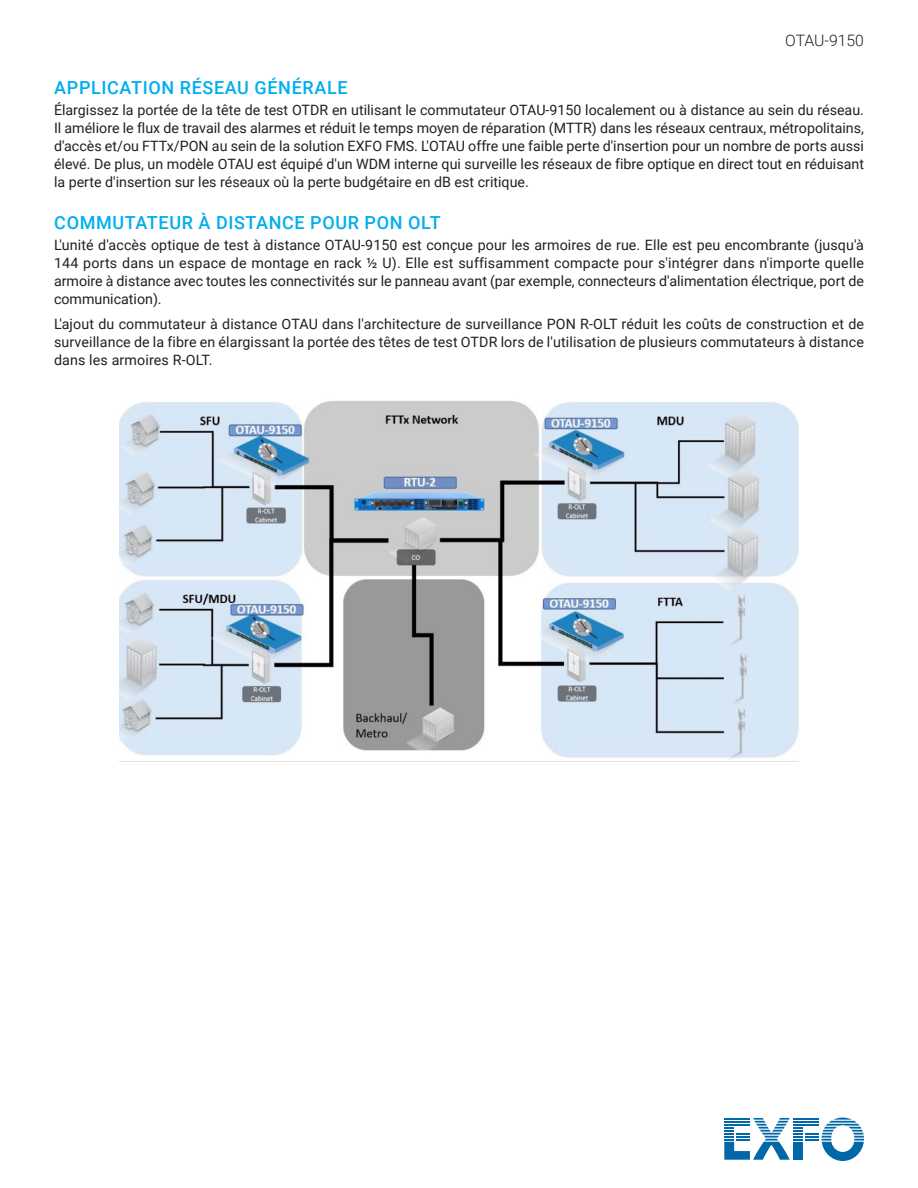
<style>
.page{position:relative;width:918px;height:1188px;background:#fff}
.page>*{position:absolute;margin:0;border:0;box-sizing:border-box;transform-origin:0 0}
.t1{font:500 18px "Roboto";letter-spacing:.035em;color:#00aeef}
.t2{font:300 15.75px "Roboto";letter-spacing:-.005em;color:#231f20}
.t3{font:14.25px/18px "Roboto";color:#231f20;text-align:justify}
</style>
<div class="page">
<svg style="left:724px;top:1118px;width:140px;height:43px"></svg>
<hr style="left:724px;top:1124px;width:26px;height:2px;background:#0068a9">
<img style="left:119px;top:401px;width:680px;height:361px">
<p class="t2" style="left:785px;top:30px;width:80px">OTAU-9150</p>
<p class="t1" style="left:54px;top:75px;width:295px">APPLICATION RÉSEAU GÉNÉRALE</p>
<p class="t3" style="left:54px;top:101px;width:812px">Élargissez la portée de la tête de test OTDR en utilisant le commutateur OTAU-9150 localement ou à distance au sein du réseau.<br>Il améliore le flux de travail des alarmes et réduit le temps moyen de réparation (MTTR) dans les réseaux centraux, métropolitains, d'accès et/ou FTTx/PON au sein de la solution EXFO FMS. L'OTAU offre une faible perte d'insertion pour un nombre de ports aussi élevé. De plus, un modèle OTAU est équipé d'un WDM interne qui surveille les réseaux de fibre optique en direct tout en réduisant la perte d'insertion sur les réseaux où la perte budgétaire en dB est critique.</p>
<p class="t1" style="left:54px;top:210px;width:388px">COMMUTATEUR À DISTANCE POUR PON OLT</p>
<p class="t3" style="left:54px;top:236px;width:812px">L'unité d'accès optique de test à distance OTAU-9150 est conçue pour les armoires de rue. Elle est peu encombrante (jusqu'à 144 ports dans un espace de montage en rack ½ U). Elle est suffisamment compacte pour s'intégrer dans n'importe quelle armoire à distance avec toutes les connectivités sur le panneau avant (par exemple, connecteurs d'alimentation électrique, port de communication).</p>
<p class="t3" style="left:54px;top:314px;width:812px">L'ajout du commutateur à distance OTAU dans l'architecture de surveillance PON R-OLT réduit les coûts de construction et de surveillance de la fibre en élargissant la portée des têtes de test OTDR lors de l'utilisation de plusieurs commutateurs à distance dans les armoires R-OLT.</p>
</div>
